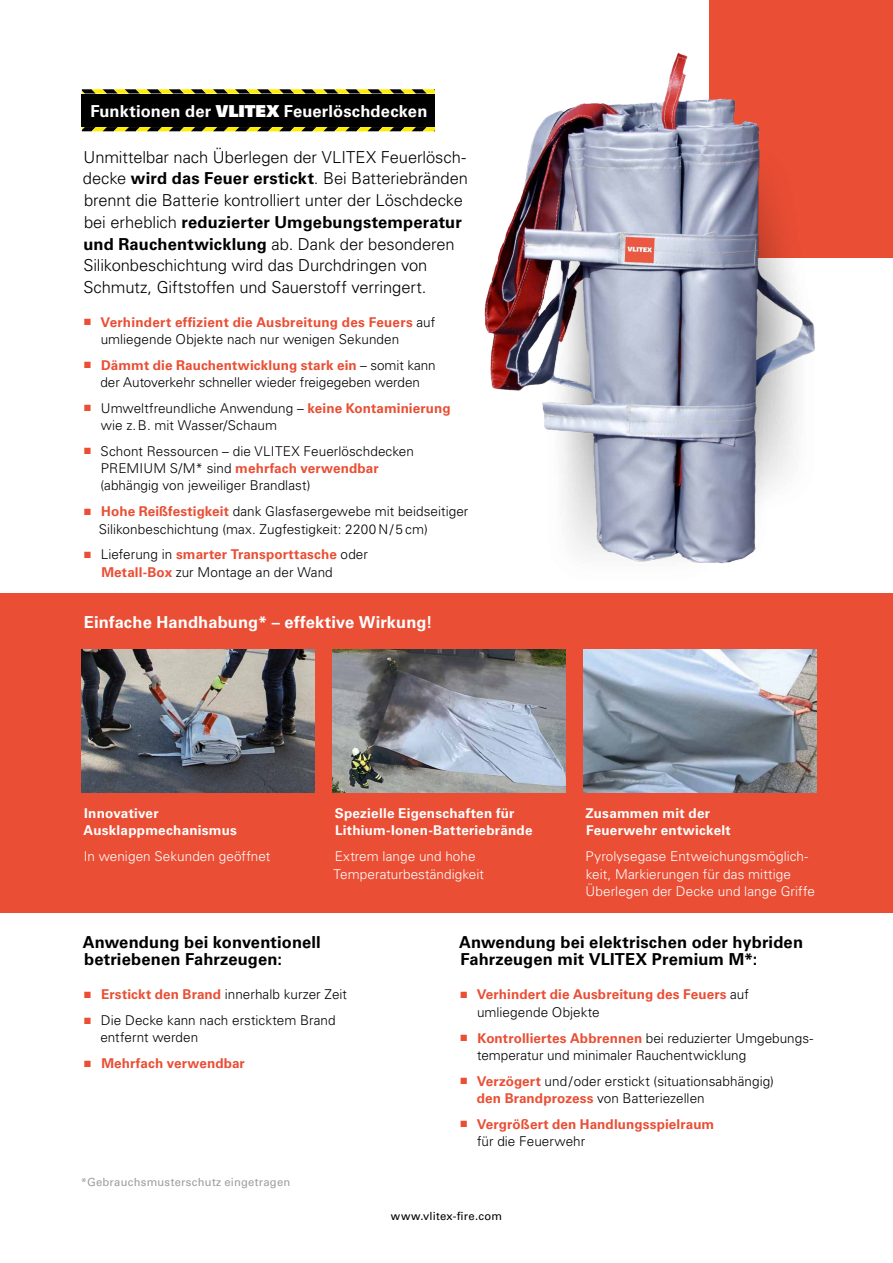
<style>
.page{position:relative;width:893px;height:1263px;background:#fff}
.page>*{position:absolute;margin:0;border:0;box-sizing:border-box;transform-origin:0 0}
.t1{font:300 16.5px/21.8px "Univers LT Std";letter-spacing:-.005em;color:#000}
.t2{font:700 16.5px/17.2px "Univers LT Std";letter-spacing:.01em;color:#000}
.t3{font:700 16.5px "Univers LT Std";letter-spacing:.01em;color:#fff}
.t4{font:300 13.5px/17.2px "Univers LT Std";letter-spacing:.005em;color:#000}
.t5{font:700 13.5px/17.2px "Univers LT Std";letter-spacing:.01em;color:#ea4e34}
.t6{font:300 13.5px/17.2px "Univers LT Std";letter-spacing:.005em;color:#fff}
.t7{font:700 13.5px/17.2px "Univers LT Std";letter-spacing:.02em;color:#fff}
.t8{font:11.25px "Univers LT Std";letter-spacing:.02em;color:#9c9d9d}
.t9{font:11.25px "Univers LT Std";letter-spacing:.02em;color:#000}
.s1{font-family:"Univers LT Std X Black";font-weight:400}
.s2{font-weight:700}
.s3{font-family:"Arial";font-weight:400}
.s4{font-weight:300;color:#000}
.s5{font-family:"Arial";font-weight:400;color:#ea4e34}
.s6{font-weight:700;color:#ea4e34}
</style>
<div class="page">
<div style="left:0;top:594px;width:893px;height:319px;background:#ea4e34"></div>
<div style="left:709px;top:0;width:184px;height:257px;background:#ea4e34"></div>
<img style="left:466px;top:52px;width:411px;height:542px">
<div style="left:82px;top:94px;width:353px;height:33px;background:#000"></div>
<svg style="left:82px;top:89px;width:353px;height:5px;background:#948c29"></svg>
<svg style="left:82px;top:127px;width:353px;height:4px"></svg>
<img style="left:82px;top:650px;width:233px;height:142px">
<img style="left:333px;top:650px;width:233px;height:142px">
<img style="left:584px;top:650px;width:232px;height:142px">
<p class="t3" style="left:90px;top:102px;width:339px">Funktionen der <span class="s1">VLITEX</span> Feuerlöschdecken</p>
<p class="t1" style="left:83px;top:146px;width:387px">Unmittelbar nach Überlegen der VLITEX Feuerlösch&shy;decke <span class="s2">wird das Feuer erstickt</span>. Bei Batteriebränden brennt die Batterie kontrolliert unter der Löschdecke bei erheblich <span class="s2">reduzierter Umgebungstemperatur und Rauchentwicklung</span> ab. Dank der besonderen Silikonbeschichtung wird das Durchdringen von Schmutz, Giftstoffen und Sauerstoff verringert.</p>
<p class="t5" style="left:101px;top:313px;width:336px;text-indent:-17px"><span class="s3">■</span> Verhindert effizient die Ausbreitung des Feuers <span class="s4">auf umliegende Objekte nach nur wenigen Sekunden</span></p>
<p class="t4" style="left:83px;top:356px;width:354px;text-align:center"><span class="s5">■</span> <span class="s6">Dämmt die Rauchentwicklung stark ein</span> – somit kann der Autoverkehr schneller wieder freigegeben werden</p>
<p class="t4" style="left:101px;top:399px;width:351px;text-indent:-17px"><span class="s5">■</span> Umweltfreundliche Anwendung – <span class="s6">keine Kontaminierung </span>wie z.B. mit Wasser/Schaum</p>
<p class="t4" style="left:100px;top:442px;width:315px;text-indent:-17px"><span class="s5">■</span> Schont Ressourcen – die VLITEX Feuerlöschdecken<br>PREMIUM S/M* sind <span class="s6">mehrfach verwendbar </span>(abhängig von jeweiliger Brandlast)</p>
<p class="t4" style="left:99px;top:503px;width:371px;text-indent:-15px"><span class="s5">■</span> <span class="s6">Hohe Reißfestigkeit</span> dank Glasfasergewebe mit beidseitiger<br>Silikonbeschichtung (max. Zugfestigkeit: 2200 N/5 cm)</p>
<p class="t4" style="left:101px;top:546px;width:268px;text-indent:-18px"><span class="s5">■</span> Lieferung in <span class="s6">smarter Transporttasche</span> oder<br><span class="s6">Metall-Box</span> zur Montage an der Wand</p>
<p class="t3" style="left:84px;top:613px;width:350px">Einfache Handhabung* – effektive Wirkung!</p>
<p class="t7" style="left:84px;top:805px;width:155px">Innovativer<br>Ausklappmechanismus</p>
<p class="t6" style="left:84px;top:848px;width:188px">In wenigen Sekunden geöffnet</p>
<p class="t7" style="left:335px;top:805px;width:199px">Spezielle Eigenschaften für<br>Lithium-Ionen-Batteriebrände</p>
<p class="t6" style="left:334px;top:848px;width:152px">Extrem lange und hohe<br>Temperaturbeständigkeit</p>
<p class="t7" style="left:585px;top:805px;width:147px">Zusammen mit der<br>Feuerwehr entwickelt</p>
<p class="t6" style="left:586px;top:848px;width:231px">Pyrolysegase Entweichungsmöglich&shy;keit, Markierungen für das mittige<br>Überlegen der Decke und lange Griffe</p>
<p class="t2" style="left:83px;top:933px;width:240px">Anwendung bei konventionell betriebenen Fahrzeugen:</p>
<p class="t4" style="left:83px;top:986px;width:265px"><span class="s5">■</span> <span class="s6">Erstickt den Brand</span> innerhalb kurzer Zeit</p>
<p class="t4" style="left:100px;top:1012px;width:237px;text-indent:-17px"><span class="s5">■</span> Die Decke kann nach ersticktem Brand entfernt werden</p>
<p class="t5" style="left:83px;top:1055px;width:163px"><span class="s3">■</span> Mehrfach verwendbar</p>
<p class="t8" style="left:81px;top:1175px;width:211px">*Gebrauchsmusterschutz eingetragen</p>
<p class="t2" style="left:459px;top:933px;width:345px">Anwendung bei elektrischen oder hybriden<br>Fahrzeugen mit VLITEX Premium M*:</p>
<p class="t5" style="left:477px;top:986px;width:273px;text-indent:-17px"><span class="s3">■</span> Verhindert die Ausbreitung des Feuers <span class="s4">auf umliegende Objekte</span></p>
<p class="t4" style="left:477px;top:1029px;width:337px;text-indent:-17px"><span class="s5">■</span> <span class="s6">Kontrolliertes Abbrennen</span> bei reduzierter Umgebungs&shy;temperatur und minimaler Rauchentwicklung</p>
<p class="t4" style="left:477px;top:1072px;width:299px;text-indent:-17px"><span class="s5">■</span> <span class="s6">Verzögert</span> und/oder erstickt (situationsabhängig) <span class="s6">den Brandprozess</span> von Batteriezellen</p>
<p class="t5" style="left:477px;top:1115px;width:239px;text-indent:-17px"><span class="s3">■</span> Vergrößert den Handlungsspielraum <span class="s4">für die Feuerwehr</span></p>
<p class="t9" style="left:391px;top:1209px;width:113px">www.vlitex-fire.com</p>
</div>
